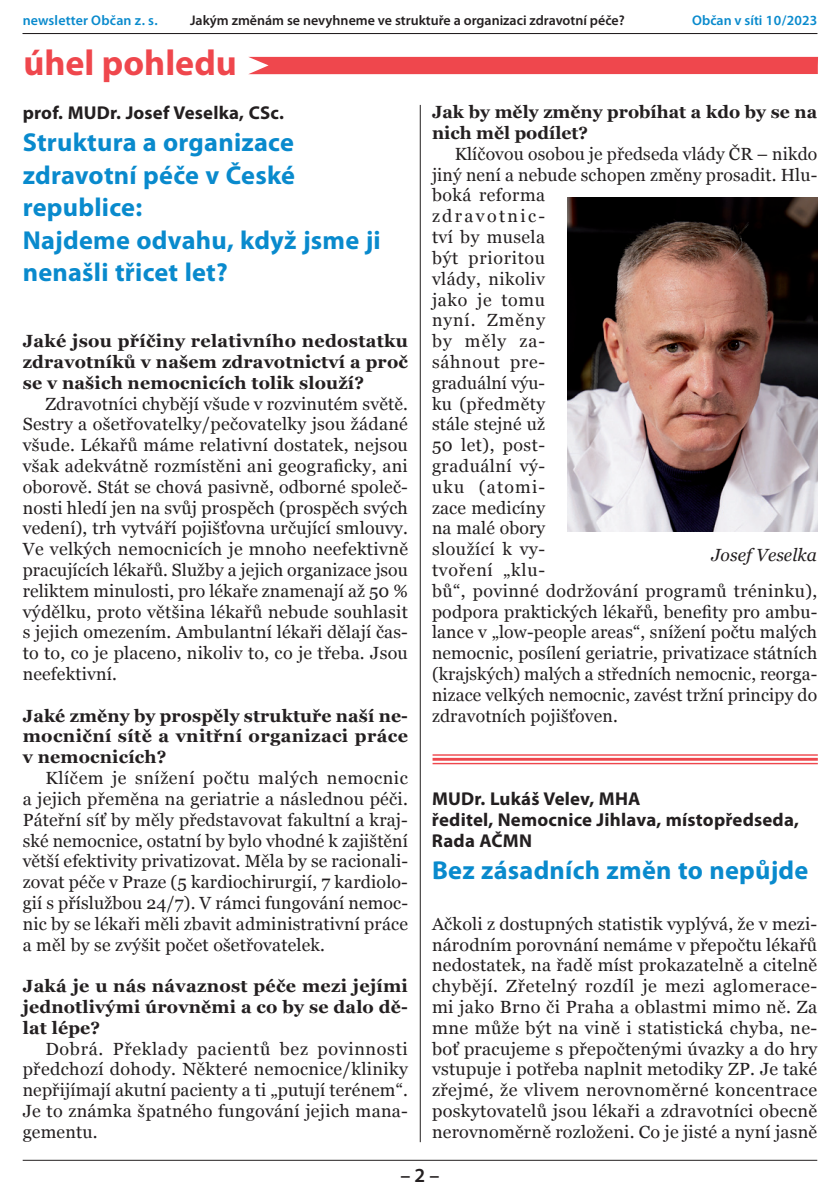
<style>
.page{position:relative;width:840px;height:1191px;background:#fff}
.page>*{position:absolute;margin:0;border:0;box-sizing:border-box;transform-origin:0 0}
.t1{font:700 36px "Myriad Pro";color:#ef474d}
.t2{font:700 26px/32.4px "Myriad Pro";letter-spacing:.01em;color:#098acd}
.t3{font:600 20px "Myriad Pro";color:#231f20}
.t4{font:700 18.6px/20.8px "Myriad Pro";letter-spacing:.01em;color:#231f20}
.t5{font:17.6px/20.8px "Georgia";letter-spacing:.01em;color:#231f20;text-align:justify}
.t6{font:700 17.6px/20.8px "Georgia";letter-spacing:.01em;color:#231f20;text-align:justify}
.t7{font:italic 17.6px "Georgia";color:#231f20}
.t8{font:600 14px "Myriad Pro";color:#231f20}
.t9{font:600 14px "Myriad Pro";letter-spacing:.01em;color:#098acd}
</style>
<div class="page">
<hr style="left:23px;top:1159px;width:793px;height:1px;background:#231f20">
<hr style="left:23px;top:33px;width:793px;height:1px;background:#231f20">
<hr style="left:419px;top:105px;width:1px;height:1037px;background:#231f20">
<div style="left:249px;top:57px;width:568px;height:17px;background:#ef474d"></div>
<hr style="left:432px;top:754px;width:385px;height:1px;background:#ef474d">
<hr style="left:432px;top:758px;width:385px;height:2px;background:#ef474d">
<hr style="left:432px;top:763px;width:385px;height:1px;background:#ef474d">
<img style="left:567px;top:197px;width:249px;height:334px">
<p class="t9" style="left:23px;top:12px;width:136px">newsletter Občan z. s.</p>
<p class="t8" style="left:190px;top:12px;width:436px">Jakým změnám se nevyhneme ve struktuře a organizaci zdravotní péče?</p>
<p class="t9" style="left:691px;top:12px;width:126px">Občan v síti 10/2023</p>
<h1 class="t1" style="left:23px;top:40px;width:215px">úhel pohledu</h1>
<p class="t4" style="left:23px;top:102px;width:263px">prof. MUDr. Josef Veselka, CSc.</p>
<h2 class="t2" style="left:23px;top:125px;width:359px">Struktura a organizace zdravotní péče v České republice:<br>Najdeme odvahu, když jsme ji nenašli třicet let?</h2>
<p class="t6" style="left:432px;top:102px;width:386px">Jak by měly změny probíhat a kdo by se na nich měl podílet?</p>
<p class="t5" style="left:432px;top:143px;width:386px;text-align:left;text-indent:23px">Klíčovou osobou je předseda vlády ČR – nikdo jiný není a nebude schopen změny prosadit. Hlu&shy;boká reforma<br>zdravotnic-<br>tví by musela<br>být prioritou<br>vlády, nikoliv<br>jako je tomu<br>nyní. Změny<br>by měly za-<br>sáhnout pre-<br>graduální výu-<br>ku (předměty<br>stále stejné už<br>50 let), post-<br>graduální vý-<br>uku (atomi-<br>zace medicíny<br>na malé obory<br>sloužící k vy-<br>tvoření „klu-<br>bů“, povinné dodržování programů tréninku), podpora praktických lékařů, benefity pro ambu&shy;lance v „low-people areas“, snížení počtu malých nemocnic, posílení geriatrie, privatizace státních (krajských) malých a středních nemocnic, reorga&shy;nizace velkých nemocnic, zavést tržní principy do zdravotních pojišťoven.</p>
<p class="t6" style="left:23px;top:331px;width:386px">Jaké jsou příčiny relativního nedostatku zdravotníků v našem zdravotnictví a proč se v našich nemocnicích tolik slouží?</p>
<p class="t5" style="left:23px;top:393px;width:386px;text-indent:23px">Zdravotníci chybějí všude v rozvinutém světě.<br>Sestry a ošetřovatelky/pečovatelky jsou žádané všude. Lékařů máme relativní dostatek, nejsou však adekvátně rozmístěni ani geograficky, ani oborově. Stát se chová pasivně, odborné společ&shy;nosti hledí jen na svůj prospěch (prospěch svých vedení), trh vytváří pojišťovna určující smlouvy.<br>Ve velkých nemocnicích je mnoho neefektivně pracujících lékařů. Služby a jejich organizace jsou reliktem minulosti, pro lékaře znamenají až 50 % výdělku, proto většina lékařů nebude souhlasit s jejich omezením. Ambulantní lékaři dělají čas&shy;to to, co je placeno, nikoliv to, co je třeba. Jsou neefektivní.</p>
<p class="t6" style="left:23px;top:705px;width:386px">Jaké změny by prospěly struktuře naší ne&shy;mocniční sítě a vnitřní organizaci práce v nemocnicích?</p>
<p class="t5" style="left:23px;top:767px;width:386px;text-indent:23px">Klíčem je snížení počtu malých nemocnic a jejich přeměna na geriatrie a následnou péči.<br>Páteřní síť by měly představovat fakultní a kraj&shy;ské nemocnice, ostatní by bylo vhodné k zajištění větší efektivity privatizovat. Měla by se racionali&shy;zovat péče v Praze (5 kardiochirurgií, 7 kardiolo&shy;gií s příslužbou 24/7). V rámci fungování nemoc&shy;nic by se lékaři měli zbavit administrativní práce a měl by se zvýšit počet ošetřovatelek.</p>
<p class="t6" style="left:23px;top:975px;width:386px">Jaká je u nás návaznost péče mezi jejími jednotlivými úrovněmi a co by se dalo dě&shy;lat lépe?</p>
<p class="t5" style="left:23px;top:1038px;width:386px;text-indent:23px">Dobrá. Překlady pacientů bez povinnosti předchozí dohody. Některé nemocnice/kliniky nepřijímají akutní pacienty a ti „putují terénem“.<br>Je to známka špatného fungování jejich mana&shy;gementu.</p>
<p class="t7" style="left:711px;top:543px;width:107px">Josef Veselka</p>
<p class="t4" style="left:432px;top:787px;width:368px">MUDr. Lukáš Velev, MHA<br>ředitel, Nemocnice Jihlava, místopředseda,<br>Rada AČMN</p>
<h2 class="t2" style="left:432px;top:853px;width:378px">Bez zásadních změn to nepůjde</h2>
<p class="t5" style="left:432px;top:913px;width:386px">Ačkoli z dostupných statistik vyplývá, že v mezi&shy;národním porovnání nemáme v přepočtu lékařů nedostatek, na řadě míst prokazatelně a citelně chybějí. Zřetelný rozdíl je mezi aglomerace&shy;mi jako Brno či Praha a oblastmi mimo ně. Za mne může být na vině i statistická chyba, ne&shy;boť pracujeme s přepočtenými úvazky a do hry vstupuje i potřeba naplnit metodiky ZP. Je také zřejmé, že vlivem nerovnoměrné koncentrace poskytovatelů jsou lékaři a zdravotníci obecně nerovnoměrně rozloženi. Co je jisté a nyní jasně</p>
<p class="t3" style="left:400px;top:1162px;width:40px">– 2 –</p>
</div>
